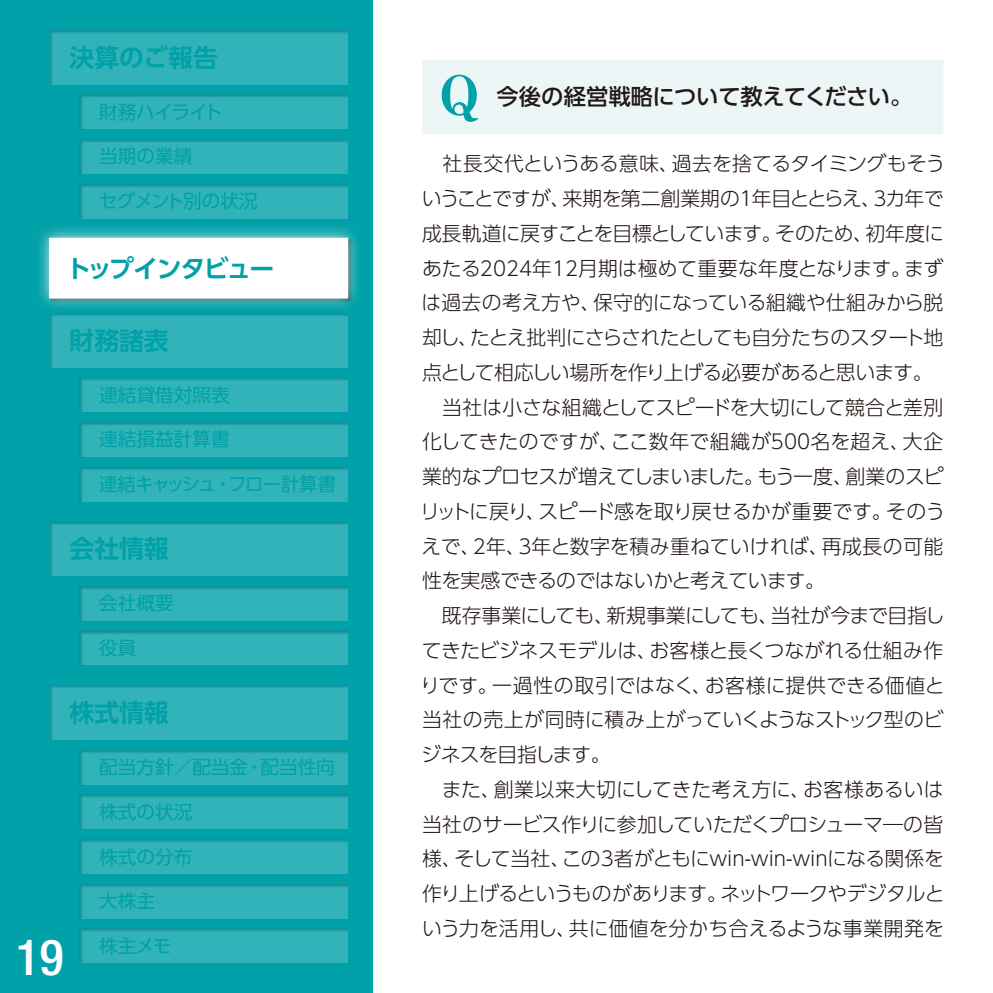
<style>
.page{position:relative;width:993px;height:993px;background:#fff}
.page>*{position:absolute;margin:0;border:0;box-sizing:border-box;transform-origin:0 0}
.t1{font:800 53.55px "Ryumin Pro";color:#00a1a8}
.t2{font:500 condensed 49.52px "Helvetica Neue LT Std";color:#fff}
.t3{font:700 24.85px "UD Shin Go Pro De";color:#00a1a8}
.t4{font:700 24.85px "UD Shin Go Pro De";letter-spacing:-.07em;color:#00a1a8}
.t5{font:500 22.4px "UD Shin Go Pro";letter-spacing:-.01em;color:#221815}
.t6{font:300 19.78px/34.6px "UD Shin Go Pro";letter-spacing:-.015em;color:#221815}
.t7{font:18.55px "UD Shin Go Pro";color:#00a1a8}
.t8{font:18.55px "UD Shin Go Pro";letter-spacing:-.025em;color:#00a1a8}
.t9{font:18.55px "UD Shin Go Pro";letter-spacing:-.05em;color:#00a1a8}
.t10{font:18.55px "UD Shin Go Pro";letter-spacing:-.045em;color:#00a1a8}
</style>
<div class="page">
<div style="left:0;top:0;width:372px;height:992px;background:#00a1a8"></div>
<div style="left:64px;top:455px;width:298px;height:57px;background:#221815;opacity:.75"></div>
<div style="left:64px;top:410px;width:298px;height:57px;background:#221815;opacity:.75"></div>
<div style="left:64px;top:366px;width:298px;height:56px;background:#221815;opacity:.75"></div>
<div style="left:34px;top:18px;width:327px;height:77px;background:#221815;opacity:.75"></div>
<div style="left:64px;top:618px;width:298px;height:57px;background:#221815;opacity:.75"></div>
<div style="left:64px;top:827px;width:298px;height:57px;background:#221815;opacity:.75"></div>
<div style="left:64px;top:172px;width:298px;height:57px;background:#221815;opacity:.75"></div>
<div style="left:64px;top:738px;width:298px;height:56px;background:#221815;opacity:.75"></div>
<div style="left:34px;top:510px;width:327px;height:76px;background:#221815;opacity:.75"></div>
<div style="left:64px;top:916px;width:298px;height:57px;background:#221815;opacity:.75"></div>
<div style="left:64px;top:127px;width:298px;height:57px;background:#221815;opacity:.75"></div>
<div style="left:34px;top:673px;width:327px;height:77px;background:#221815;opacity:.75"></div>
<div style="left:34px;top:301px;width:327px;height:77px;background:#221815;opacity:.75"></div>
<div style="left:64px;top:871px;width:298px;height:57px;background:#221815;opacity:.75"></div>
<div style="left:64px;top:83px;width:298px;height:56px;background:#221815;opacity:.75"></div>
<div style="left:64px;top:782px;width:298px;height:57px;background:#221815;opacity:.75"></div>
<div style="left:64px;top:574px;width:298px;height:57px;background:#221815;opacity:.75"></div>
<div style="left:35px;top:223px;width:327px;height:89px;background:#fff;opacity:.75"></div>
<div style="left:50px;top:238px;width:297px;height:60px;background:#fff"></div>
<div style="left:49px;top:237px;width:299px;height:61px;border:1px solid #fff"></div>
<div style="left:422px;top:60px;width:521px;height:74px;background:#ecf6f7"></div>
<p class="t3" style="left:69px;top:37px;width:150px">決算のご報告</p>
<p class="t10" style="left:99px;top:97px;width:125px">財務ハイライト</p>
<p class="t7" style="left:99px;top:141px;width:95px">当期の業績</p>
<p class="t9" style="left:99px;top:186px;width:160px">セグメント別の状況</p>
<p class="t4" style="left:66px;top:248px;width:209px">トップインタビュー</p>
<p class="t3" style="left:69px;top:320px;width:101px">財務諸表</p>
<p class="t7" style="left:99px;top:379px;width:132px">連結貸借対照表</p>
<p class="t7" style="left:99px;top:424px;width:132px">連結損益計算書</p>
<p class="t8" style="left:99px;top:469px;width:238px">連結キャッシュ・フロー計算書</p>
<p class="t3" style="left:69px;top:528px;width:101px">会社情報</p>
<p class="t7" style="left:99px;top:588px;width:76px">会社概要</p>
<p class="t7" style="left:99px;top:632px;width:39px">役員</p>
<p class="t3" style="left:69px;top:692px;width:101px">株式情報</p>
<p class="t7" style="left:99px;top:751px;width:237px">配当方針／配当金・配当性向</p>
<p class="t7" style="left:99px;top:796px;width:95px">株式の状況</p>
<p class="t7" style="left:99px;top:841px;width:95px">株式の分布</p>
<h2 class="t2" style="left:16px;top:927px;width:49px">19</h2>
<p class="t7" style="left:99px;top:885px;width:57px">大株主</p>
<p class="t7" style="left:99px;top:930px;width:74px">株主メモ</p>
<h1 class="t1" style="left:439px;top:53px;width:42px">Q</h1>
<p class="t5" style="left:496px;top:79px;width:417px">今後の経営戦略について教えてください。</p>
<p class="t6" style="left:420px;top:146px;width:526px">　社長交代というある意味、過去を捨てるタイミングもそういうことですが、来期を第二創業期の１年目ととらえ、3カ年で成長軌道に戻すことを目標としています。そのため、初年度にあたる2024年12月期は極めて重要な年度となります。まずは過去の考え方や、保守的になっている組織や仕組みから脱却し、たとえ批判にさらされたとしても自分たちのスタート地点として相応しい場所を作り上げる必要があると思います。　当社は小さな組織としてスピードを大切にして競合と差別化してきたのですが、ここ数年で組織が500名を超え、大企業的なプロセスが増えてしまいました。もう一度、創業のスピリットに戻り、スピード感を取り戻せるかが重要です。そのうえで、２年、３年と数字を積み重ねていければ、再成長の可能性を実感できるのではないかと考えています。<br>　既存事業にしても、新規事業にしても、当社が今まで目指してきたビジネスモデルは、お客様と長くつながれる仕組み作りです。一過性の取引ではなく、お客様に提供できる価値と当社の売上が同時に積み上がっていくようなストック型のビジネスを目指します。<br>　また、創業以来大切にしてきた考え方に、お客様あるいは当社のサービス作りに参加していただくプロシューマ―の皆様、そして当社、この3者がともにwin-win-winになる関係を作り上げるというものがあります。ネットワークやデジタルという力を活用し、共に価値を分かち合えるような事業開発を</p>
</div>
